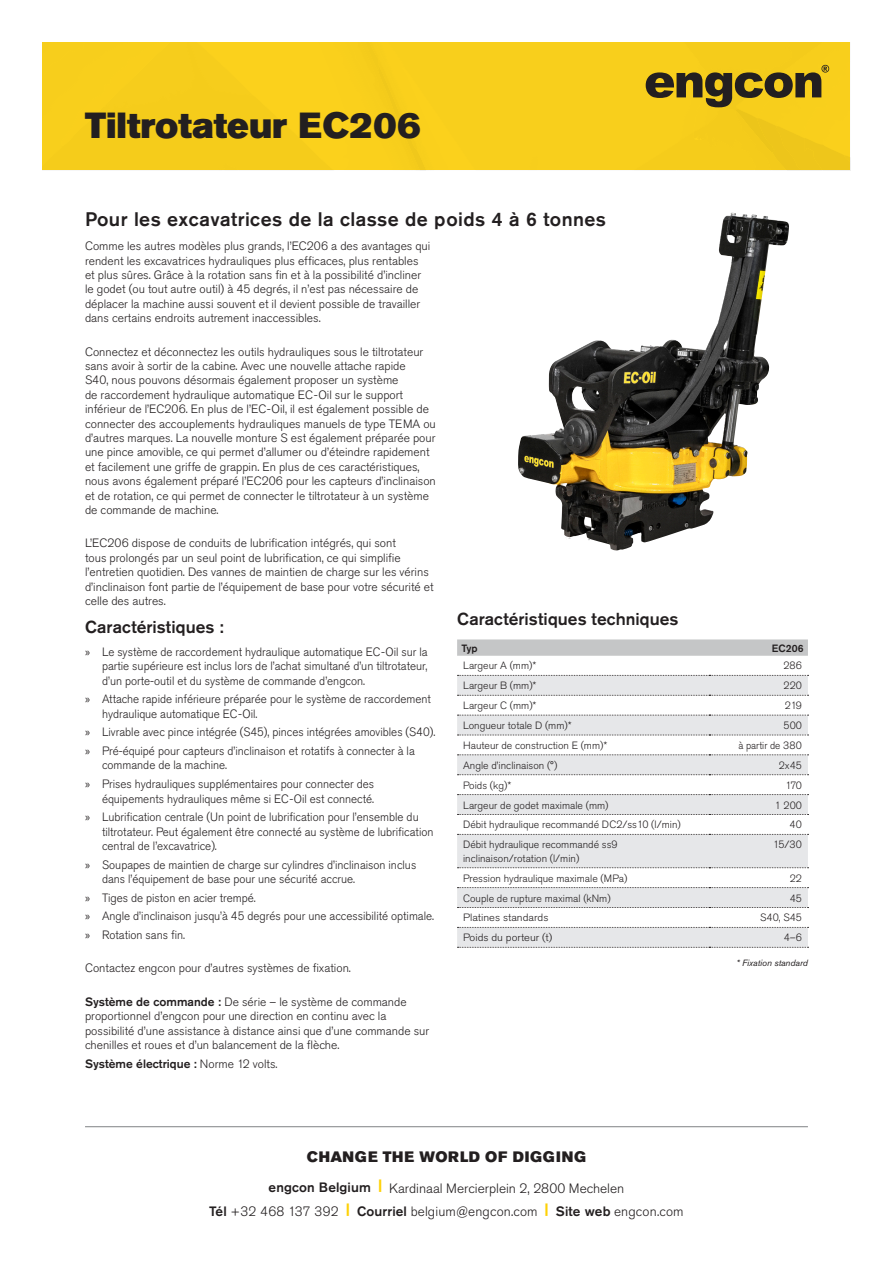
<style>
.page{position:relative;width:893px;height:1263px;background:#fff}
.page>*{position:absolute;margin:0;border:0;box-sizing:border-box;transform-origin:0 0}
.Product_heading{font:36px "Akzidenz Grotesk Pro Super";color:#231f20}
.t1{font:500 19.5px "Akzidenz Grotesk Pro";letter-spacing:.02em;color:#231f20}
.t2{font:500 17.25px "Akzidenz Grotesk Pro";letter-spacing:.005em;color:#231f20}
.t3{font:15px "Akzidenz Grotesk Pro Super";letter-spacing:.05em;color:#231f20}
.t4{font:300 13.5px/23.1px "Akzidenz Grotesk Pro";color:#231f20;text-align:center}
.t5{font:300 12px/14.4px "Akzidenz Grotesk Pro";color:#231f20}
.t6{font:500 12px "Akzidenz Grotesk Pro";color:#231f20}
.Mått{font:300 10.5px/13.5px "Akzidenz Grotesk Pro";color:#231f20}
.Mått-2{font:300 10.5px "Akzidenz Grotesk Pro";color:#231f20;scale:1.06 1}
.Mått-3{font:300 10.5px "Akzidenz Grotesk Pro";color:#231f20;scale:.95 1}
.t7{font:500 10.5px "Akzidenz Grotesk Pro";color:#231f20}
.Mått-4{font:italic 9px "Akzidenz Grotesk Pro";color:#231f20}
.s1{font-family:"Myriad Pro";font-weight:400}
.s2{font-weight:500}
.s3{font-weight:300}
.s4{font-family:"Akzidenz Grotesk Pro Super";font-weight:400;color:#fed105}
</style>
<div class="page">
<div style="left:43px;top:43px;width:807px;height:128px;background:#f8cf1c"></div>
<hr style="left:85px;top:1126px;width:723px;height:1px;background:#808285">
<img style="left:518px;top:213px;width:213px;height:337px">
<svg style="left:457px;top:639px;width:351px;height:17px;background:#c7c8c9"></svg>
<svg style="left:457px;top:676px;width:351px;height:271px;fill:#e6e7e9"></svg>
<svg style="left:457px;top:675px;width:351px;height:1px"></svg>
<svg style="left:457px;top:695px;width:351px;height:1px"></svg>
<svg style="left:457px;top:715px;width:351px;height:1px"></svg>
<svg style="left:457px;top:735px;width:351px;height:1px"></svg>
<svg style="left:457px;top:754px;width:351px;height:1px"></svg>
<svg style="left:457px;top:774px;width:351px;height:1px"></svg>
<svg style="left:457px;top:794px;width:351px;height:1px"></svg>
<svg style="left:457px;top:814px;width:351px;height:1px"></svg>
<svg style="left:457px;top:834px;width:351px;height:1px"></svg>
<svg style="left:457px;top:867px;width:351px;height:1px"></svg>
<svg style="left:457px;top:887px;width:351px;height:1px"></svg>
<svg style="left:457px;top:907px;width:351px;height:1px"></svg>
<svg style="left:457px;top:927px;width:351px;height:1px"></svg>
<svg style="left:457px;top:947px;width:351px;height:1px"></svg>
<p class="Product_heading" style="left:85px;top:102px;width:337px">Tiltrotateur EC206</p>
<p class="t1" style="left:85px;top:206px;width:522px">Pour les excavatrices de la classe de poids 4 à 6 tonnes</p>
<p class="t5" style="left:85px;top:239px;width:347px">Comme les autres modèles plus grands, l’EC206 a des avantages qui rendent les excavatrices hydrauliques plus efficaces, plus rentables et plus sûres. Grâce à la rotation sans fin et à la possibilité d’incliner le godet (ou tout autre outil) à 45 degrés, il n’est pas nécessaire de déplacer la machine aussi souvent et il devient possible de travailler dans certains endroits autrement inaccessibles.</p>
<p class="t5" style="left:85px;top:344px;width:352px">Connectez et déconnectez les outils hydrauliques sous le tiltrotateur sans avoir à sortir de la cabine. Avec une nouvelle attache rapide<br>S40, nous pouvons désormais également proposer un système<br>de raccordement hydraulique automatique EC-Oil sur le support inférieur de l’EC206. En plus de l’EC-Oil, il est également possible de connecter des accouplements hydrauliques manuels de type TEMA ou d’autres marques. La nouvelle monture S est également préparée pour une pince amovible, ce qui permet d’allumer ou d’éteindre rapidement et facilement une griffe de grappin. En plus de ces caractéristiques, nous avons également préparé l’EC206 pour les capteurs d’inclinaison et de rotation, ce qui permet de connecter le tiltrotateur à un système de commande de machine.</p>
<p class="t5" style="left:85px;top:536px;width:350px">L’EC206 dispose de conduits de lubrification intégrés, qui sont<br>tous prolongés par un seul point de lubrification, ce qui simplifie l’entretien quotidien. Des vannes de maintien de charge sur les vérins d’inclinaison font partie de l’équipement de base pour votre sécurité et celle des autres.</p>
<h2 class="t2" style="left:85px;top:616px;width:140px">Caractéristiques :</h2>
<p class="t5" style="left:102px;top:644px;width:327px;text-align:justify;text-indent:-17px"><span class="s1">»</span> Le système de raccordement hydraulique automatique EC-Oil sur la partie supérieure est inclus lors de l’achat simultané d’un tiltrotateur, d’un porte-outil et du système de commande d’engcon.</p>
<p class="t5" style="left:102px;top:692px;width:330px;text-indent:-17px"><span class="s1">»</span> Attache rapide inférieure préparée pour le système de raccordement hydraulique automatique EC-Oil.</p>
<p class="t5" style="left:85px;top:725px;width:352px"><span class="s1">»</span> Livrable avec pince intégrée (S45), pinces intégrées amovibles (S40).</p>
<p class="t5" style="left:102px;top:744px;width:314px;text-indent:-17px"><span class="s1">»</span> Pré-équipé pour capteurs d’inclinaison et rotatifs à connecter à la commande de la machine.</p>
<p class="t5" style="left:85px;top:777px;width:291px;text-align:right"><span class="s1">»</span> Prises hydrauliques supplémentaires pour connecter des équipements hydrauliques même si EC-Oil est connecté.</p>
<p class="t5" style="left:102px;top:810px;width:333px;text-indent:-17px"><span class="s1">»</span> Lubrification centrale (Un point de lubrification pour l’ensemble du tiltrotateur. Peut également être connecté au système de lubrification central de l’excavatrice).</p>
<p class="t5" style="left:102px;top:857px;width:316px;text-indent:-17px"><span class="s1">»</span> Soupapes de maintien de charge sur cylindres d’inclinaison inclus dans l’équipement de base pour une sécurité accrue.</p>
<p class="t5" style="left:85px;top:890px;width:172px"><span class="s1">»</span> Tiges de piston en acier trempé.</p>
<p class="t5" style="left:85px;top:909px;width:351px"><span class="s1">»</span> Angle d’inclinaison jusqu’à 45 degrés pour une accessibilité optimale.</p>
<p class="t5" style="left:85px;top:927px;width:101px"><span class="s1">»</span> Rotation sans fin.</p>
<p class="t5" style="left:85px;top:961px;width:267px">Contactez engcon pour d’autres systèmes de fixation.</p>
<p class="t5" style="left:85px;top:994px;width:346px"><span class="s2">Système de commande :</span> De série – le système de commande proportionnel d’engcon pour une direction en continu avec la possibilité d’une assistance à distance ainsi que d’une commande sur chenilles et roues et d’un balancement de la flèche.</p>
<p class="t6" style="left:85px;top:1056px;width:194px">Système électrique : <span class="s3">Norme 12 volts.</span></p>
<h2 class="t2" style="left:457px;top:608px;width:223px">Caractéristiques techniques</h2>
<p class="t7" style="left:461px;top:641px;width:18px">Typ</p>
<p class="t7" style="left:772px;top:641px;width:33px">EC206</p>
<p class="Mått" style="left:463px;top:659px;width:75px">Largeur A (mm)*</p>
<p class="Mått" style="left:783px;top:659px;width:20px">286</p>
<p class="Mått" style="left:463px;top:679px;width:75px">Largeur B (mm)*</p>
<p class="Mått" style="left:784px;top:679px;width:20px">220</p>
<p class="Mått" style="left:463px;top:699px;width:75px">Largeur C (mm)*</p>
<p class="Mått" style="left:785px;top:699px;width:19px">219</p>
<p class="Mått" style="left:463px;top:718px;width:110px">Longueur totale D (mm)*</p>
<p class="Mått" style="left:784px;top:718px;width:20px">500</p>
<p class="Mått" style="left:463px;top:738px;width:146px">Hauteur de construction E (mm)*</p>
<p class="Mått-3" style="left:738px;top:738px;width:68px">à partir de 380</p>
<p class="Mått" style="left:463px;top:758px;width:96px">Angle d’inclinaison (°)</p>
<p class="Mått" style="left:779px;top:758px;width:25px">2x45</p>
<p class="Mått" style="left:463px;top:778px;width:50px">Poids (kg)*</p>
<p class="Mått" style="left:785px;top:778px;width:18px">170</p>
<p class="Mått" style="left:463px;top:798px;width:147px">Largeur de godet maximale (mm)</p>
<p class="Mått" style="left:775px;top:798px;width:29px">1 200</p>
<p class="Mått" style="left:463px;top:818px;width:219px">Débit hydraulique recommandé DC2/ss10 (l/min)</p>
<p class="Mått" style="left:789px;top:818px;width:14px">40</p>
<p class="Mått" style="left:463px;top:838px;width:156px">Débit hydraulique recommandé ss9 inclinaison/rotation (l/min)</p>
<p class="Mått" style="left:773px;top:838px;width:30px">15/30</p>
<p class="Mått" style="left:463px;top:871px;width:166px">Pression hydraulique maximale (MPa)</p>
<p class="Mått" style="left:790px;top:871px;width:14px">22</p>
<p class="Mått" style="left:463px;top:891px;width:149px">Couple de rupture maximal (kNm)</p>
<p class="Mått" style="left:790px;top:891px;width:14px">45</p>
<p class="Mått-2" style="left:463px;top:911px;width:82px">Platines standards</p>
<p class="Mått" style="left:760px;top:911px;width:43px">S40, S45</p>
<p class="Mått-2" style="left:463px;top:931px;width:86px">Poids du porteur (t)</p>
<p class="Mått" style="left:784px;top:931px;width:20px">4–6</p>
<p class="Mått-4" style="left:736px;top:957px;width:73px">* Fixation standard</p>
<p class="t3" style="left:307px;top:1146px;width:281px">CHANGE THE WORLD OF DIGGING</p>
<p class="t4" style="left:209px;top:1176px;width:476px"><span class="s2">engcon Belgium</span> <sup>|</sup> Kardinaal Mercierplein 2, 2800 Mechelen<br><span class="s2">Tél</span> +32 468 137 392 <span class="s4">|</span> <span class="s2">Courriel</span> belgium@engcon.com <span class="s4">|</span> <span class="s2">Site web</span> engcon.com</p>
</div>
